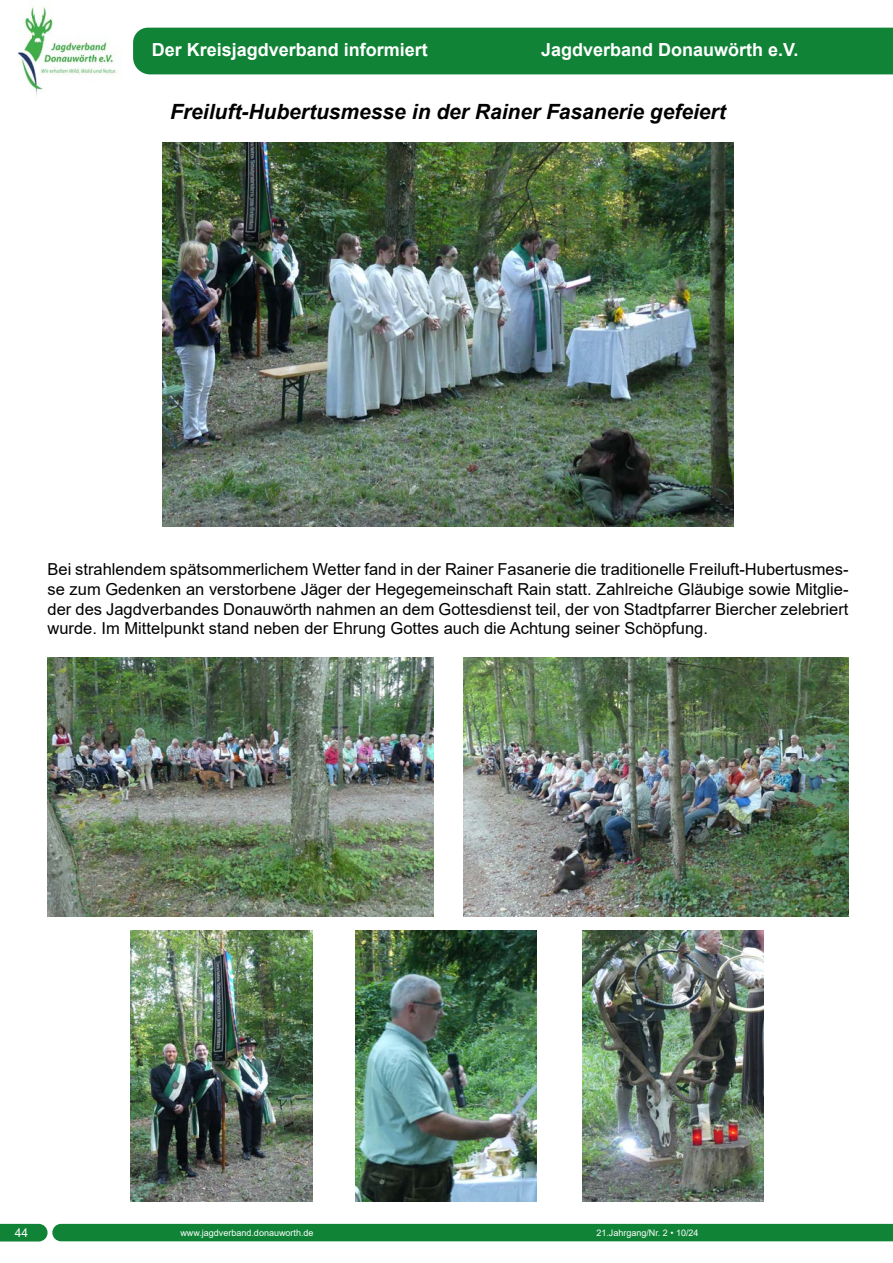
<style>
.page{position:relative;width:893px;height:1263px;background:#fff}
.page>*{position:absolute;margin:0;border:0;box-sizing:border-box;transform-origin:0 0}
.Text{font:italic 700 21px "Arial";color:#000}
.t1{font:700 18px "Arial";color:#fff}
.Text-2{font:16.5px/19.8px "Arial";color:#000;text-align:justify}
.t2{font:12px "Arial";color:#fff}
.t3{font:9px "Arial";color:#fff}
</style>
<div class="page">
<div style="left:133px;top:28px;width:760px;height:46px;background:#108337"></div>
<div style="left:0;top:1224px;width:893px;height:17px;background:#108337"></div>
<img style="left:17px;top:6px;width:100px;height:90px">
<img style="left:163px;top:142px;width:570px;height:384px">
<img style="left:48px;top:657px;width:385px;height:259px">
<img style="left:463px;top:657px;width:385px;height:259px">
<img style="left:131px;top:930px;width:181px;height:271px">
<img style="left:355px;top:930px;width:181px;height:271px">
<img style="left:583px;top:930px;width:180px;height:271px">
<p class="t1" style="left:152px;top:37px;width:278px">Der Kreisjagdverband informiert</p>
<p class="t1" style="left:541px;top:37px;width:259px">Jagdverband Donauwörth e.V.</p>
<p class="Text" style="left:170px;top:98px;width:557px">Freiluft-Hubertusmesse in der Rainer Fasanerie gefeiert</p>
<p class="Text-2" style="left:48px;top:559px;width:802px">Bei strahlendem spätsommerlichem Wetter fand in der Rainer Fasanerie die traditionelle Freiluft-Hubertusmes&shy;se zum Gedenken an verstorbene Jäger der Hegegemeinschaft Rain statt. Zahlreiche Gläubige sowie Mitglie&shy;der des Jagdverbandes Donauwörth nahmen an dem Gottesdienst teil, der von Stadtpfarrer Biercher zelebriert wurde. Im Mittelpunkt stand neben der Ehrung Gottes auch die Achtung seiner Schöpfung.</p>
<p class="t2" style="left:15px;top:1224px;width:15px">44</p>
<p class="t3" style="left:180px;top:1226px;width:135px">www.jagdverband.donauworth.de</p>
<p class="t3" style="left:596px;top:1226px;width:104px">21.Jahrgang/Nr. 2 • 10/24</p>
</div>
